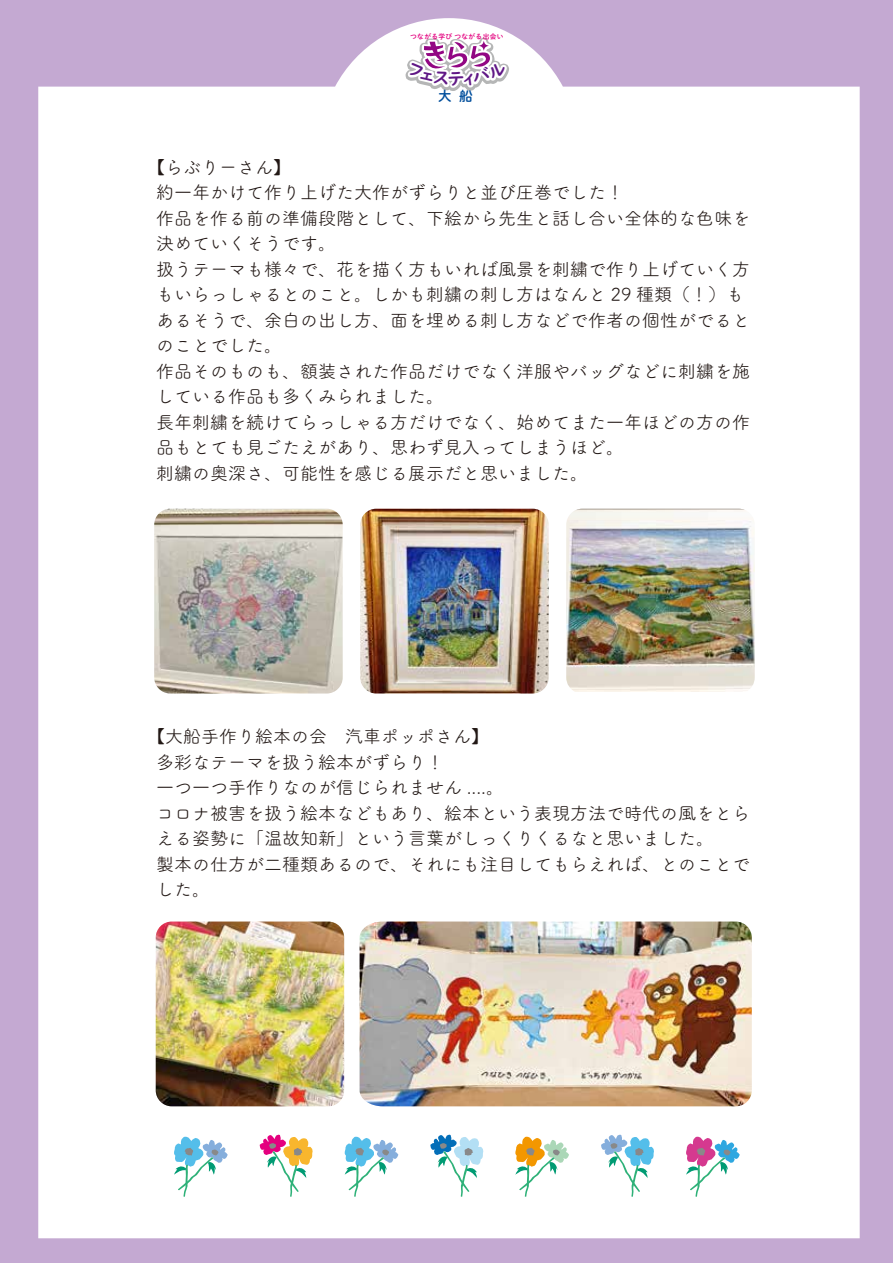
<style>
.page{position:relative;width:893px;height:1263px;background:#c4a9d2}
.page>*{position:absolute;margin:0;border:0;box-sizing:border-box;transform-origin:0 0}
.t1{font:18px/25.5px "Tsuku A Rd Gothic Std R";color:#221815}
.t2{font:13.5px "DNP Shuei M Go Std B";color:#004e9c}
.t3{font:6.75px "DNP Shuei M Go Std B";letter-spacing:.04em;color:#e4007f}
</style>
<div class="page">
<div style="left:38px;top:28px;width:822px;height:1210px;background:#fff"></div>
<svg style="left:260px;top:1134px;width:54px;height:63px"></svg>
<svg style="left:430px;top:1134px;width:54px;height:63px"></svg>
<svg style="left:173px;top:1136px;width:55px;height:61px"></svg>
<svg style="left:344px;top:1136px;width:54px;height:61px"></svg>
<svg style="left:601px;top:1134px;width:54px;height:63px"></svg>
<svg style="left:515px;top:1136px;width:54px;height:61px"></svg>
<svg style="left:685px;top:1136px;width:55px;height:61px"></svg>
<img style="left:360px;top:509px;width:189px;height:184px">
<img style="left:566px;top:509px;width:189px;height:183px">
<img style="left:154px;top:509px;width:189px;height:184px">
<img style="left:156px;top:921px;width:188px;height:185px">
<img style="left:360px;top:921px;width:392px;height:185px">
<svg style="left:400px;top:18px;width:116px;height:124px"></svg>
<p class="t3" style="left:410px;top:31px;width:95px">つながる学び つながる出会い</p>
<p class="t2" style="left:438px;top:86px;width:36px">大船</p>
<p class="t1" style="left:156px;top:153px;width:596px;text-indent:-9px">【らぶりーさん】<br>約一年かけて作り上げた大作がずらりと並び圧巻でした！<br>作品を作る前の準備段階として、下絵から先生と話し合い全体的な色味を決めていくそうです。<br>扱うテーマも様々で、花を描く方もいれば風景を刺繍で作り上げていく方もいらっしゃるとのこと。しかも刺繍の刺し方はなんと 29 種類（！）もあるそうで、余白の出し方、面を埋める刺し方などで作者の個性がでるとのことでした。<br>作品そのものも、額装された作品だけでなく洋服やバッグなどに刺繍を施している作品も多くみられました。<br>長年刺繍を続けてらっしゃる方だけでなく、始めてまた一年ほどの方の作品もとても見ごたえがあり、思わず見入ってしまうほど。<br>刺繍の奥深さ、可能性を感じる展示だと思いました。</p>
<p class="t1" style="left:156px;top:723px;width:596px;text-indent:-9px">【大船手作り絵本の会　汽車ポッポさん】<br>多彩なテーマを扱う絵本がずらり！<br>一つ一つ手作りなのが信じられません ....。<br>コロナ被害を扱う絵本などもあり、絵本という表現方法で時代の風をとらえる姿勢に「温故知新」という言葉がしっくりくるなと思いました。<br>製本の仕方が二種類あるので、それにも注目してもらえれば、とのことでした。</p>
</div>
